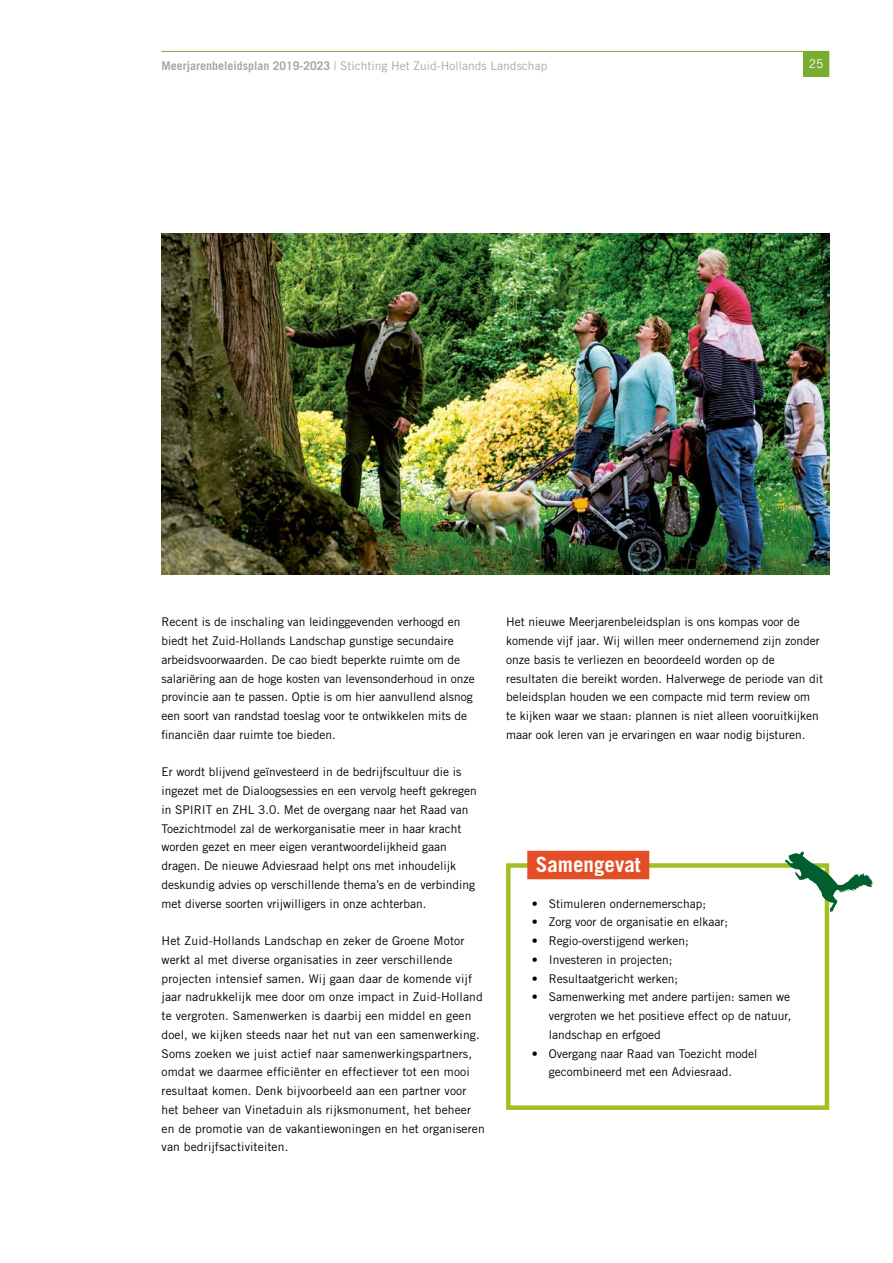
<style>
.page{position:relative;width:893px;height:1263px;background:#fff}
.page>*{position:absolute;margin:0;border:0;box-sizing:border-box;transform-origin:0 0}
.Broodtekst{font:700 21px "Trade Gothic LT Std";color:#fff}
.Broodtekst-2{font:12px/18.8px "Trade Gothic LT Std";color:#000}
.t1{font:12px "Trade Gothic LT Std";color:#a9a8a6}
.t2{font:12px "Trade Gothic LT Std";color:#fff}
.s1{font-weight:700}
</style>
<div class="page">
<svg style="left:161px;top:51px;width:669px;height:26px"></svg>
<div style="left:506px;top:863px;width:323px;height:247px;border:4px solid #a1c024"></div>
<div style="left:527px;top:851px;width:122px;height:28px;background:#e34e26"></div>
<img style="left:162px;top:234px;width:667px;height:340px">
<svg style="left:785px;top:851px;width:88px;height:61px"></svg>
<p class="t1" style="left:162px;top:59px;width:387px"><span class="s1">Meerjarenbeleidsplan 2019-2023</span> | Stichting Het Zuid-Hollands Landschap</p>
<p class="t2" style="left:809px;top:57px;width:16px">25</p>
<p class="Broodtekst-2" style="left:162px;top:612px;width:315px">Recent is de inschaling van leidinggevenden verhoogd en biedt het Zuid-Hollands Landschap gunstige secundaire arbeidsvoorwaarden. De cao biedt beperkte ruimte om de salariëring aan de hoge kosten van levensonderhoud in onze provincie aan te passen. Optie is om hier aanvullend alsnog een soort van randstad toeslag voor te ontwikkelen mits de financiën daar ruimte toe bieden.</p>
<p class="Broodtekst-2" style="left:162px;top:762px;width:317px">Er wordt blijvend geïnvesteerd in de bedrijfscultuur die is ingezet met de Dialoogsessies en een vervolg heeft gekregen in SPIRIT en ZHL 3.0. Met de overgang naar het Raad van Toezichtmodel zal de werkorganisatie meer in haar kracht worden gezet en meer eigen verantwoordelijkheid gaan dragen. De nieuwe Adviesraad helpt ons met inhoudelijk deskundig advies op verschillende thema’s en de verbinding met diverse soorten vrijwilligers in onze achterban.</p>
<p class="Broodtekst-2" style="left:162px;top:931px;width:325px">Het Zuid-Hollands Landschap en zeker de Groene Motor werkt al met diverse organisaties in zeer verschillende projecten intensief samen. Wij gaan daar de komende vijf jaar nadrukkelijk mee door om onze impact in Zuid-Holland te vergroten. Samenwerken is daarbij een middel en geen doel, we kijken steeds naar het nut van een samenwerking.<br>Soms zoeken we juist actief naar samenwerkingspartners, omdat we daarmee efficiënter en effectiever tot een mooi resultaat komen. Denk bijvoorbeeld aan een partner voor het beheer van Vinetaduin als rijksmonument, het beheer en de promotie van de vakantiewoningen en het organiseren van bedrijfsactiviteiten.</p>
<p class="Broodtekst-2" style="left:506px;top:612px;width:318px">Het nieuwe Meerjarenbeleidsplan is ons kompas voor de komende vijf jaar. Wij willen meer ondernemend zijn zonder onze basis te verliezen en beoordeeld worden op de resultaten die bereikt worden. Halverwege de periode van dit beleidsplan houden we een compacte mid term review om te kijken waar we staan: plannen is niet alleen vooruitkijken maar ook leren van je ervaringen en waar nodig bijsturen.</p>
<p class="Broodtekst" style="left:536px;top:852px;width:106px">Samengevat</p>
<p class="Broodtekst-2" style="left:532px;top:894px;width:176px">• Stimuleren ondernemerschap;</p>
<p class="Broodtekst-2" style="left:532px;top:912px;width:198px">• Zorg voor de organisatie en elkaar;</p>
<p class="Broodtekst-2" style="left:532px;top:931px;width:158px">• Regio-overstijgend werken;</p>
<p class="Broodtekst-2" style="left:532px;top:950px;width:142px">• Investeren in projecten;</p>
<p class="Broodtekst-2" style="left:532px;top:969px;width:148px">• Resultaatgericht werken;</p>
<p class="Broodtekst-2" style="left:549px;top:987px;width:244px;text-align:justify;text-indent:-17px">• Samenwerking met andere partijen: samen we vergroten we het positieve effect op de natuur, landschap en erfgoed</p>
<p class="Broodtekst-2" style="left:549px;top:1044px;width:210px;text-indent:-17px">• Overgang naar Raad van Toezicht model gecombineerd met een Adviesraad.</p>
</div>
